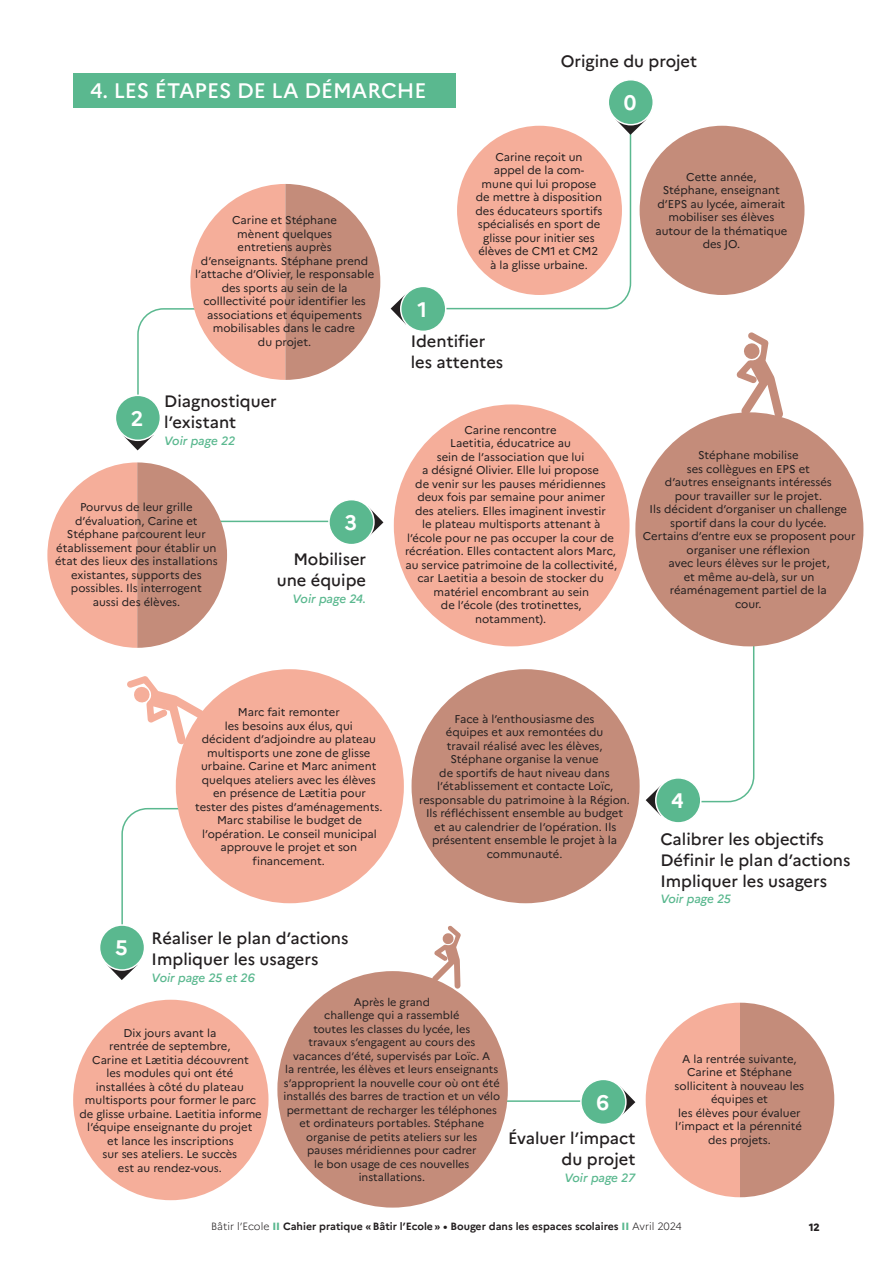
<style>
.page{position:relative;width:893px;height:1263px;background:#fff}
.page>*{position:absolute;margin:0;border:0;box-sizing:border-box;transform-origin:0 0}
.t1{font:500 21px "Marianne";color:#fff}
.t2{font:700 21px "Marianne";color:#fff}
.t3{font:500 16.5px/21px "Marianne";color:#231f20}
.t4{font:italic 500 12px "Marianne";letter-spacing:-.01em;color:#5ab88f}
.t5{font:11.25px/13.5px "Marianne";color:#231f20;text-align:center}
.t6{font:10.95px/13.5px "Marianne";color:#231f20;text-align:center}
.t7{font:700 10.5px "Marianne";color:#231f20}
.t8{font:800 10.5px "Marianne";color:#231f20}
.s1{font-weight:300}
.s2{font-weight:800;color:#5ab88f}
</style>
<div class="page">
<hr style="left:467px;top:1100px;width:152px;height:2px;background:#5ab88f">
<svg style="left:121px;top:807px;width:63px;height:117px"></svg>
<svg style="left:675px;top:618px;width:80px;height:185px"></svg>
<hr style="left:106px;top:521px;width:275px;height:1px;background:#5ab88f">
<svg style="left:47px;top:462px;width:180px;height:186px"></svg>
<svg style="left:646px;top:1003px;width:188px;height:194px"></svg>
<div style="left:73px;top:73px;width:382px;height:34px;background:#5ab88f"></div>
<div style="left:73px;top:1000px;width:195px;height:200px;background:#f5ae9a;border-radius:50%"></div>
<div style="left:640px;top:126px;width:164px;height:169px;background:#c48c7a;border-radius:50%"></div>
<div style="left:277px;top:971px;width:231px;height:236px;background:#c48c7a;border-radius:50%"></div>
<div style="left:412px;top:669px;width:228px;height:234px;background:#c48c7a;border-radius:50%"></div>
<div style="left:176px;top:669px;width:228px;height:234px;background:#f5ae9a;border-radius:50%"></div>
<div style="left:608px;top:80px;width:45px;height:45px;background:#5ab88f;border-radius:50%"></div>
<div style="left:607px;top:79px;width:47px;height:46px;border:2px solid #fff;border-radius:50%"></div>
<svg style="left:391px;top:118px;width:255px;height:207px"></svg>
<div style="left:401px;top:286px;width:45px;height:45px;background:#5ab88f;border-radius:50%"></div>
<div style="left:400px;top:286px;width:46px;height:46px;border:2px solid #fff;border-radius:50%"></div>
<svg style="left:646px;top:785px;width:15px;height:31px"></svg>
<div style="left:656px;top:778px;width:45px;height:45px;background:#5ab88f;border-radius:50%"></div>
<div style="left:655px;top:777px;width:46px;height:47px;border:2px solid #fff;border-radius:50%"></div>
<svg style="left:106px;top:964px;width:32px;height:16px"></svg>
<svg style="left:368px;top:506px;width:15px;height:30px"></svg>
<svg style="left:620px;top:1086px;width:15px;height:29px"></svg>
<svg style="left:115px;top:395px;width:45px;height:45px"></svg>
<div style="left:115px;top:395px;width:46px;height:46px;border:2px solid #fff;border-radius:50%"></div>
<div style="left:100px;top:925px;width:45px;height:45px;background:#5ab88f;border-radius:50%"></div>
<div style="left:99px;top:924px;width:46px;height:47px;border:2px solid #fff;border-radius:50%"></div>
<div style="left:329px;top:500px;width:45px;height:45px;background:#5ab88f;border-radius:50%"></div>
<div style="left:328px;top:499px;width:47px;height:46px;border:2px solid #fff;border-radius:50%"></div>
<div style="left:581px;top:1079px;width:45px;height:45px;background:#5ab88f;border-radius:50%"></div>
<div style="left:580px;top:1079px;width:47px;height:46px;border:2px solid #fff;border-radius:50%"></div>
<svg style="left:122px;top:184px;width:258px;height:266px"></svg>
<div style="left:635px;top:412px;width:228px;height:234px;background:#c48c7a;border-radius:50%"></div>
<div style="left:394px;top:404px;width:236px;height:242px;background:#f5ae9a;border-radius:50%"></div>
<svg style="left:736px;top:332px;width:47px;height:86px"></svg>
<svg style="left:127px;top:676px;width:84px;height:69px"></svg>
<svg style="left:432px;top:925px;width:29px;height:64px"></svg>
<p class="t1" style="left:90px;top:78px;width:338px">4. LES ÉTAPES DE LA DÉMARCHE</p>
<p class="t3" style="left:561px;top:50px;width:138px">Origine du projet</p>
<p class="t2" style="left:624px;top:90px;width:14px">0</p>
<p class="t2" style="left:131px;top:405px;width:14px">2</p>
<p class="t5" style="left:195px;top:213px;width:181px">Carine et Stéphane<br>mènent quelques<br>entretiens auprès<br>d’enseignants. Stéphane prend l’attache d’Olivier, le responsable des sports au sein de la colllectivité pour identifier les associations et équipements mobilisables dans le cadre<br>du projet.</p>
<p class="t3" style="left:164px;top:391px;width:114px">Diagnostiquer l’existant</p>
<p class="t4" style="left:164px;top:433px;width:73px">Voir page 22</p>
<p class="t5" style="left:55px;top:500px;width:164px">Pourvus de leur grille d’évaluation, Carine et<br>Stéphane parcourent leur établissement pour établir un état des lieux des installations existantes, supports des possibles. Ils interrogent<br>aussi des élèves.</p>
<p class="t2" style="left:344px;top:510px;width:14px">3</p>
<p class="t3" style="left:277px;top:549px;width:91px;text-align:right">Mobiliser une équipe</p>
<p class="t4" style="left:293px;top:591px;width:75px">Voir page 24.</p>
<p class="t2" style="left:418px;top:296px;width:11px">1</p>
<p class="t5" style="left:476px;top:150px;width:128px">Carine reçoit un<br>appel de la com-<br>mune qui lui propose de mettre à disposition des éducateurs sportifs spécialisés en sport de glisse pour initier ses élèves de CM1 et CM2 à la glisse urbaine.</p>
<p class="t3" style="left:411px;top:331px;width:94px">Identifier les attentes</p>
<p class="t5" style="left:405px;top:423px;width:213px">Carine rencontre<br>Laetitia, éducatrice au<br>sein de l’association que lui<br>a désigné Olivier. Elle lui propose<br>de venir sur les pauses méridiennes deux fois par semaine pour animer<br>des ateliers. Elles imaginent investir<br>le plateau multisports attenant à l’école pour ne pas occuper la cour de récréation. Elles contactent alors Marc, au service patrimoine de la collectivité, car Laetitia a besoin de stocker du matériel encombrant au sein<br>de l’école (des trotinettes, notamment).</p>
<p class="t5" style="left:655px;top:170px;width:134px">Cette année,<br>Stéphane, enseignant d’EPS au lycée, aimerait mobiliser ses élèves autour de la thématique des JO.</p>
<p class="t5" style="left:643px;top:448px;width:214px">Stéphane mobilise<br>ses collègues en EPS et<br>d’autres enseignants intéressés<br>pour travailler sur le projet.<br>Ils décident d’organiser un challenge sportif dans la cour du lycée.<br>Certains d’entre eux se proposent pour organiser une réflexion<br>avec leurs élèves sur le projet,<br>et même au-delà, sur un réaménagement partiel de la<br>cour.</p>
<p class="t5" style="left:195px;top:705px;width:189px">Marc fait remonter<br>les besoins aux élus, qui<br>décident d’adjoindre au plateau multisports une zone de glisse urbaine. Carine et Marc animent quelques ateliers avec les élèves en présence de Lætitia pour tester des pistes d’aménagements.<br>Marc stabilise le budget de l’opération. Le conseil municipal approuve le projet et son financement.</p>
<p class="t2" style="left:115px;top:935px;width:14px">5</p>
<p class="t3" style="left:152px;top:928px;width:198px">Réaliser le plan d’actions<br>Impliquer les usagers</p>
<p class="t4" style="left:152px;top:970px;width:105px">Voir page 25 et 26</p>
<p class="t5" style="left:419px;top:712px;width:212px">Face à l’enthousiasme des<br>équipes et aux remontées du<br>travail réalisé avec les élèves,<br>Stéphane organise la venue<br>de sportifs de haut niveau dans l’établissement et contacte Loïc, responsable du patrimoine à la Région.<br>Ils réfléchissent ensemble au budget et au calendrier de l’opération. Ils présentent ensemble le projet à la communauté.</p>
<p class="t2" style="left:671px;top:788px;width:14px">4</p>
<p class="t3" style="left:660px;top:828px;width:165px">Calibrer les objectifs</p>
<p class="t3" style="left:660px;top:849px;width:192px">Définir le plan d’actions</p>
<p class="t3" style="left:660px;top:870px;width:168px">Impliquer les usagers</p>
<p class="t4" style="left:660px;top:892px;width:72px">Voir page 25</p>
<p class="t6" style="left:284px;top:995px;width:218px">Après le grand<br>challenge qui a rassemblé<br>toutes les classes du lycée, les<br>travaux s’engagent au cours des vacances d’été, supervisés par Loïc. A<br>la rentrée, les élèves et leurs enseignants s’approprient la nouvelle cour où ont été installés des barres de traction et un vélo permettant de recharger les téléphones et ordinateurs portables. Stéphane organise de petits ateliers sur les<br>pauses méridiennes pour cadrer<br>le bon usage de ces nouvelles installations.</p>
<p class="t5" style="left:79px;top:1026px;width:184px">Dix jours avant la<br>rentrée de septembre,<br>Carine et Lætitia découvrent<br>les modules qui ont été<br>installées à côté du plateau multisports pour former le parc de glisse urbaine. Laetitia informe l’équipe enseignante du projet<br>et lance les inscriptions<br>sur ses ateliers. Le succès<br>est au rendez-vous.</p>
<p class="t5" style="left:675px;top:1052px;width:131px">A la rentrée suivante,<br>Carine et Stéphane sollicitent à nouveau les équipes et<br>les élèves pour évaluer l’impact et la pérennité des projets.</p>
<p class="t2" style="left:596px;top:1089px;width:14px">6</p>
<p class="t3" style="left:508px;top:1127px;width:129px;text-align:right">Évaluer l’impact du projet</p>
<p class="t4" style="left:564px;top:1170px;width:72px">Voir page 27</p>
<p class="t7" style="left:211px;top:1220px;width:472px"><span class="s1">Bâtir l’Ecole</span> <span class="s2">II</span> Cahier pratique «Bâtir l’Ecole» • Bouger dans les espaces scolaires <span class="s2">II</span> <span class="s1">Avril 2024</span></p>
<p class="t8" style="left:809px;top:1221px;width:13px">12</p>
</div>
